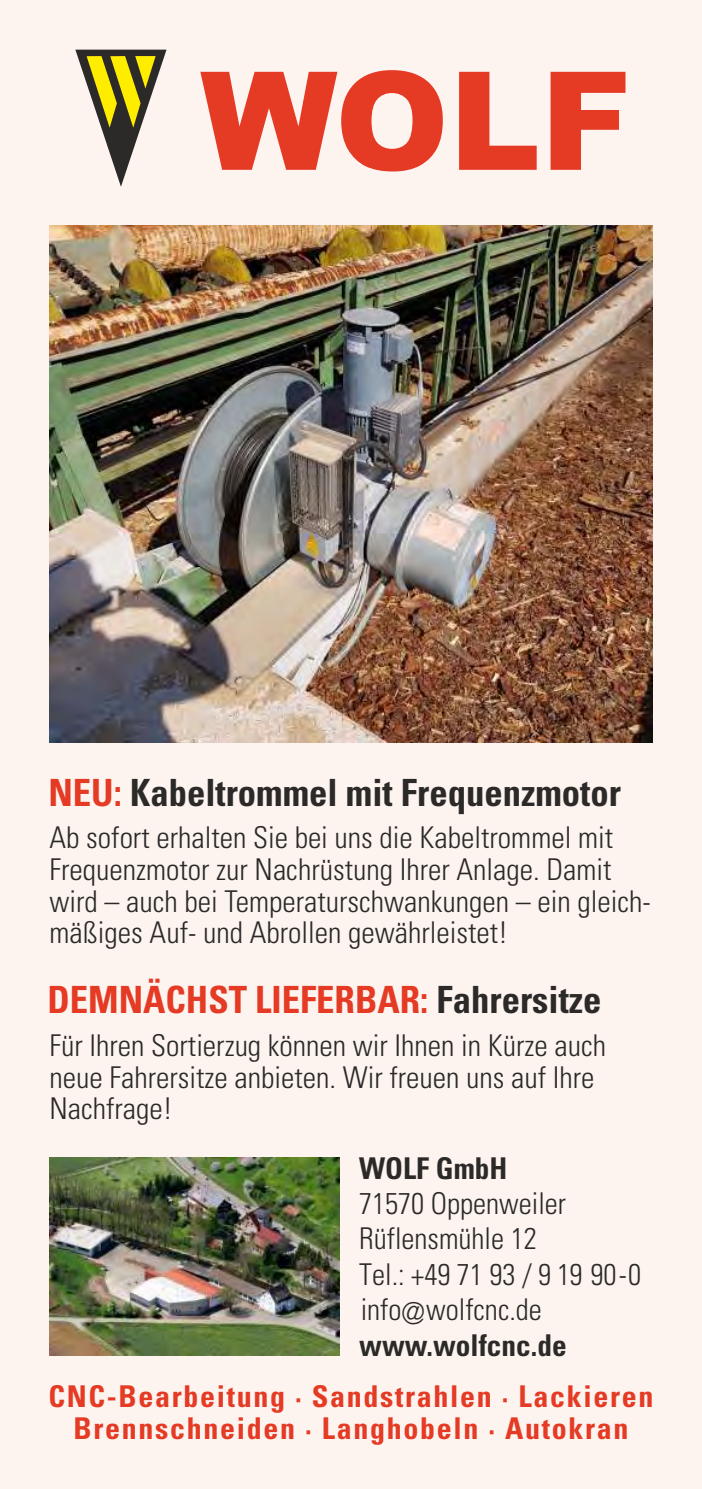
<style>
.page{position:relative;width:702px;height:1489px;background:#fff}
.page>*{position:absolute;margin:0;border:0;box-sizing:border-box;transform-origin:0 0}
.t1{font:700 condensed 37.5px "Univers";color:#2b2a29}
.t2{font:700 condensed 37.5px "Univers";color:#e53a24}
.t3{font:300 condensed 30px/31.8px "Univers";color:#2b2a29}
.t4{font:700 condensed 30px/32.2px "Univers";letter-spacing:.055em;color:#e53a24;text-align:center}
.t5{font:700 condensed 30px "Univers";color:#2b2a29}
.s1{color:#e53a24}
.s2{color:#2b2a29}
</style>
<div class="page">
<div style="left:0;top:0;width:702px;height:1488px;background:#fdf4f0"></div>
<svg style="left:75px;top:50px;width:91px;height:137px"></svg>
<svg style="left:200px;top:70px;width:425px;height:101px;fill:#e53a24"></svg>
<img style="left:50px;top:1157px;width:289px;height:198px">
<img style="left:50px;top:225px;width:602px;height:517px">
<p class="t1" style="left:49px;top:776px;width:574px"><span class="s1">NEU:</span> Kabeltrommel mit Frequenzmotor</p>
<p class="t3" style="left:50px;top:824px;width:602px">Ab sofort erhalten Sie bei uns die Kabeltrommel mit Frequenzmotor zur Nachrüstung Ihrer Anlage. Damit wird – auch bei Temperaturschwankungen – ein gleich&shy;mäßiges Auf- und Abrollen gewährleistet!</p>
<p class="t2" style="left:47px;top:984px;width:555px">DEMNÄCHST LIEFERBAR: <span class="s2">Fahrersitze</span></p>
<p class="t3" style="left:50px;top:1031px;width:558px">Für Ihren Sortierzug können wir Ihnen in Kürze auch neue Fahrersitze anbieten. Wir freuen uns auf Ihre<br>Nachfrage!</p>
<p class="t5" style="left:359px;top:1155px;width:150px">WOLF GmbH</p>
<p class="t3" style="left:359px;top:1188px;width:283px;line-height:35.2px">71570 Oppenweiler<br>Rüflensmühle 12<br>Tel.: +49 71 93 / 9 19 90-0 info wolfcnc.de</p>
<p class="t3" style="left:401px;top:1299px;width:25px">@</p>
<p class="t5" style="left:359px;top:1332px;width:209px">www.wolfcnc.de</p>
<p class="t4" style="left:48px;top:1382px;width:606px">CNC-Bearbeitung · Sandstrahlen · Lackieren<br>Brennschneiden · Langhobeln · Autokran</p>
</div>
